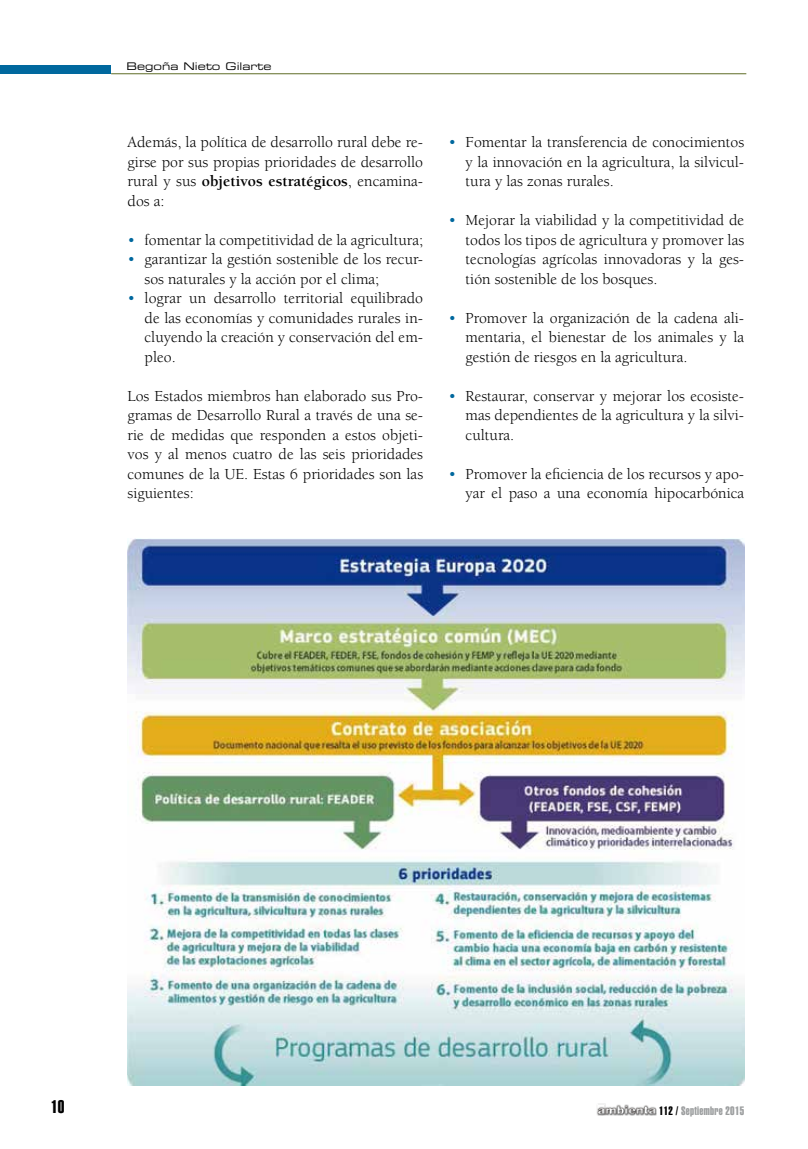
<style>
.page{position:relative;width:808px;height:1149px;background:#fff}
.page>*{position:absolute;margin:0;border:0;box-sizing:border-box;transform-origin:0 0}
.t1{font:18px "Helvetica LT Std Extra Comp";color:#000}
.t2{font:15.75px/19.5px "Berkeley Std";color:#000;text-align:justify}
.t3{font:12px "Helvetica LT Std Extra Comp";letter-spacing:.025em;color:#9c9e9f}
.t4{font:10.5px "Eurostile LT Std Ex 2";color:#000}
.s1{font-weight:700}
.s2{color:#00689e}
.s3{color:#000}
</style>
<div class="page">
<div style="left:0;top:65px;width:111px;height:9px;background:#00689e"></div>
<hr style="left:111px;top:73px;width:635px;height:1px;background:#5f6d27">
<img style="left:596px;top:1103px;width:61px;height:13px">
<img style="left:128px;top:538px;width:616px;height:546px">
<p class="t4" style="left:126px;top:59px;width:146px">Begoña Nieto Gilarte</p>
<p class="t2" style="left:128px;top:133px;width:297px">Además, la política de desarrollo rural debe re&shy;girse por sus propias prioridades de desarrollo rural y sus <span class="s1">objetivos estratégicos</span>, encamina&shy;dos a:</p>
<p class="t2" style="left:128px;top:230px;width:297px"><span class="s2">•</span> fomentar la competitividad de la agricultura;</p>
<p class="t2" style="left:145px;top:250px;width:280px;text-indent:-17px"><span class="s2">•</span> garantizar la gestión sostenible de los recur&shy;sos naturales y la acción por el clima;</p>
<p class="t2" style="left:145px;top:289px;width:280px;text-indent:-17px"><span class="s2">•</span> lograr un desarrollo territorial equilibrado de las economías y comunidades rurales in&shy;cluyendo la creación y conservación del em&shy;pleo.</p>
<p class="t2" style="left:128px;top:386px;width:297px">Los Estados miembros han elaborado sus Pro&shy;gramas de Desarrollo Rural a través de una se&shy;rie de medidas que responden a estos objeti&shy;vos y al menos cuatro de las seis prioridades comunes de la UE. Estas 6 prioridades son las siguientes:</p>
<p class="t2" style="left:466px;top:133px;width:280px;text-indent:-17px"><span class="s2">•</span> Fomentar la transferencia de conocimientos y la innovación en la agricultura, la silvicul&shy;tura y las zonas rurales.</p>
<p class="t2" style="left:466px;top:211px;width:280px;text-indent:-17px"><span class="s2">•</span> Mejorar la viabilidad y la competitividad de todos los tipos de agricultura y promover las tecnologías agrícolas innovadoras y la ges&shy;tión sostenible de los bosques.</p>
<p class="t2" style="left:466px;top:308px;width:280px;text-indent:-17px"><span class="s2">•</span> Promover la organización de la cadena ali&shy;mentaria, el bienestar de los animales y la gestión de riesgos en la agricultura.</p>
<p class="t2" style="left:466px;top:386px;width:280px;text-indent:-17px"><span class="s2">•</span> Restaurar, conservar y mejorar los ecosiste&shy;mas dependientes de la agricultura y la silvi&shy;cultura.</p>
<p class="t2" style="left:449px;top:464px;width:297px;text-align:right"><span class="s2">•</span> Promover la eficiencia de los recursos y apo&shy;yar el paso a una economía hipocarbónica</p>
<p class="t1" style="left:51px;top:1095px;width:15px">10</p>
<p class="t3" style="left:659px;top:1103px;width:87px"><span class="s3">112 /</span> Septiembre 2015</p>
</div>
